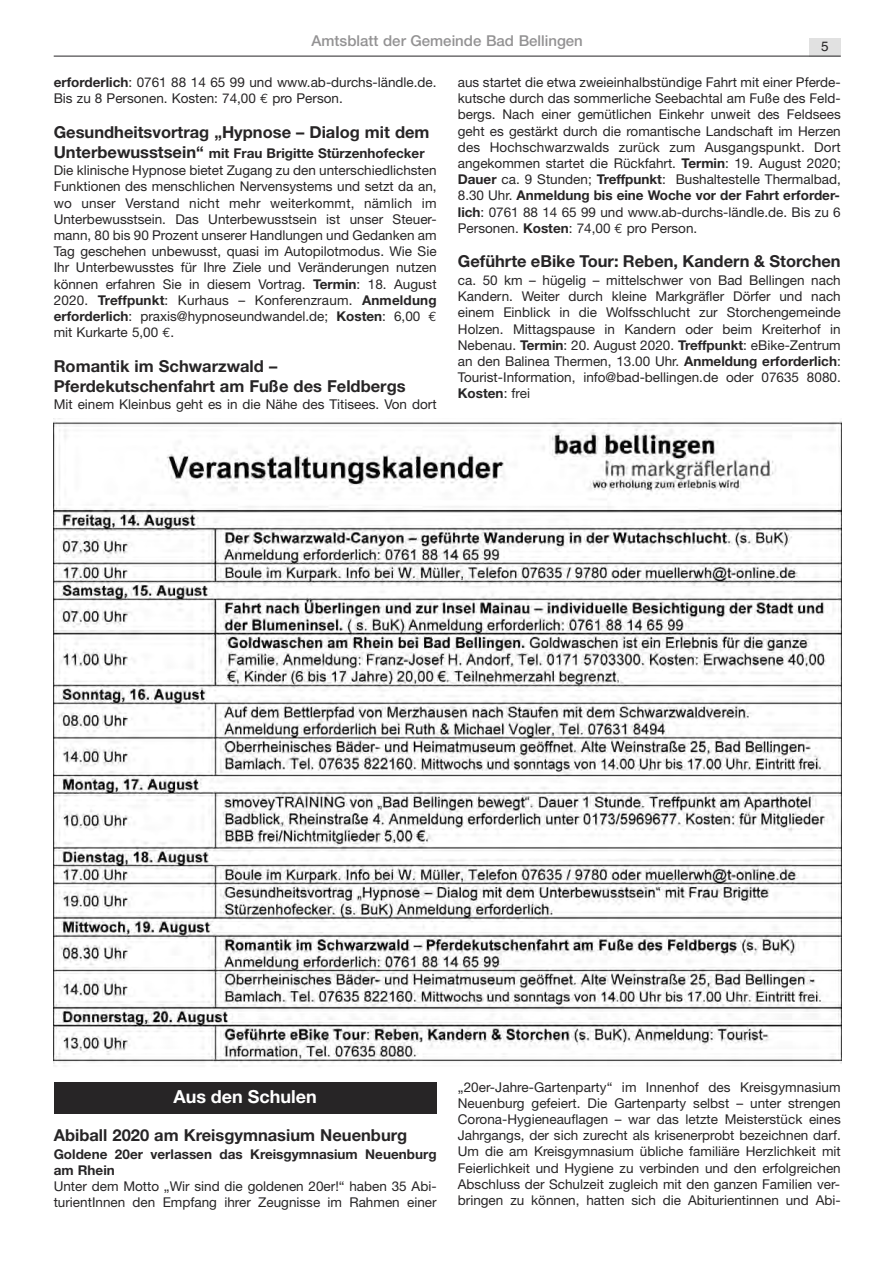
<style>
.page{position:relative;width:893px;height:1263px;background:#fff}
.page>*{position:absolute;margin:0;border:0;box-sizing:border-box;transform-origin:0 0}
.t1{font:700 18px "Helvetica Neue";color:#fff}
.t2{font:700 16.5px/19.8px "Helvetica Neue";color:#272526}
.t3{font:500 15px "Helvetica Neue";color:#939293}
.t4{font:13.5px/16.2px "Helvetica Neue";color:#272526;text-align:justify}
.t5{font:700 13.5px/16.2px "Helvetica Neue";color:#272526}
.t6{font:13.5px "Helvetica";color:#272526}
.s1{font-weight:700}
.s2{font-family:"Euro Mono"}
.s3{font-weight:700;font-size:16.5px}
</style>
<div class="page">
<div style="left:809px;top:38px;width:31px;height:18px;background:#e1e1e1"></div>
<hr style="left:54px;top:56px;width:786px;height:1px;background:#272526">
<img style="left:53px;top:418px;width:788px;height:649px">
<div style="left:54px;top:1082px;width:382px;height:32px;background:#272526"></div>
<p class="t3" style="left:311px;top:35px;width:273px">Amtsblatt der Gemeinde Bad Bellingen</p>
<p class="t6" style="left:821px;top:38px;width:9px">5</p>
<p class="t4" style="left:54px;top:75px;width:384px"><span class="s1">erforderlich</span>: 0761 88 14 65 99 und www.ab-durchs-ländle.de.<br>Bis zu 8 Personen. Kosten: 74,00 <span class="s2">€</span> pro Person.</p>
<p class="t2" style="left:54px;top:124px;width:377px">Gesundheitsvortrag „Hypnose – Dialog mit dem</p>
<p class="t4" style="left:54px;top:145px;width:384px;line-height:17.7px"><span class="s3">Unterbewusstsein“</span> <span class="s1">mit Frau Brigitte Stürzenhofecker<br></span>Die klinische Hypnose bietet Zugang zu den unterschiedlichsten</p>
<p class="t4" style="left:54px;top:180px;width:384px">Funktionen des menschlichen Nervensystems und setzt da an, wo unser Verstand nicht mehr weiterkommt, nämlich im Unterbewusstsein. Das Unterbewusstsein ist unser Steuer&shy;mann, 80 bis 90 Prozent unserer Handlungen und Gedanken am Tag geschehen unbewusst, quasi im Autopilotmodus. Wie Sie Ihr Unterbewusstes für Ihre Ziele und Veränderungen nutzen können erfahren Sie in diesem Vortrag. <span class="s1">Termin</span>: 18. August 2020. <span class="s1">Treffpunkt</span>: Kurhaus – Konferenzraum. <span class="s1">Anmeldung erforderlich</span>: praxis@hypnoseundwandel.de; <span class="s1">Kosten</span>: 6,00 <span class="s2">€ </span>mit Kurkarte 5,00 <span class="s2">€</span>.</p>
<p class="t2" style="left:54px;top:358px;width:353px">Romantik im Schwarzwald –<br>Pferdekutschenfahrt am Fuße des Feldbergs</p>
<p class="t4" style="left:54px;top:398px;width:384px">Mit einem Kleinbus geht es in die Nähe des Titisees. Von dort</p>
<p class="t4" style="left:458px;top:75px;width:384px">aus startet die etwa zweieinhalbstündige Fahrt mit einer Pferde&shy;kutsche durch das sommerliche Seebachtal am Fuße des Feld&shy;bergs. Nach einer gemütlichen Einkehr unweit des Feldsees geht es gestärkt durch die romantische Landschaft im Herzen des Hochschwarzwalds zurück zum Ausgangspunkt. Dort angekommen startet die Rückfahrt. <span class="s1">Termin</span>: 19. August 2020; <span class="s1">Dauer</span> ca. 9 Stunden; <span class="s1">Treffpunkt</span>: Bushaltestelle Thermalbad, 8.30 Uhr. <span class="s1">Anmeldung bis eine Woche vor der Fahrt erforder&shy;lich</span>: 0761 88 14 65 99 und www.ab-durchs-ländle.de. Bis zu 6<br>Personen. <span class="s1">Kosten</span>: 74,00 <span class="s2">€</span> pro Person.</p>
<p class="t2" style="left:458px;top:253px;width:384px">Geführte eBike Tour: Reben, Kandern &amp; Storchen</p>
<p class="t4" style="left:458px;top:273px;width:384px">ca. 50 km – hügelig – mittelschwer von Bad Bellingen nach Kandern. Weiter durch kleine Markgräfler Dörfer und nach einem Einblick in die Wolfsschlucht zur Storchengemeinde Holzen. Mittagspause in Kandern oder beim Kreiterhof in Nebenau. <span class="s1">Termin</span>: 20. August 2020. <span class="s1">Treffpunkt</span>: eBike-Zentrum an den Balinea Thermen, 13.00 Uhr. <span class="s1">Anmeldung erforderlich</span>:<br>Tourist-Information, info@bad-bellingen.de oder 07635 8080.<br><span class="s1">Kosten</span>: frei</p>
<h1 class="t1" style="left:173px;top:1090px;width:145px">Aus den Schulen</h1>
<p class="t2" style="left:54px;top:1127px;width:355px">Abiball 2020 am Kreisgymnasium Neuenburg</p>
<p class="t5" style="left:54px;top:1147px;width:384px">Goldene 20er verlassen das Kreisgymnasium Neuenburg am Rhein</p>
<p class="t4" style="left:54px;top:1180px;width:384px">Unter dem Motto „Wir sind die goldenen 20er!“ haben 35 Abi&shy;turientInnen den Empfang ihrer Zeugnisse im Rahmen einer</p>
<p class="t4" style="left:458px;top:1080px;width:384px">„20er-Jahre-Gartenparty“ im Innenhof des Kreisgymnasium Neuenburg gefeiert. Die Gartenparty selbst – unter strengen Corona-Hygieneauflagen – war das letzte Meisterstück eines Jahrgangs, der sich zurecht als krisenerprobt bezeichnen darf.<br>Um die am Kreisgymnasium übliche familiäre Herzlichkeit mit Feierlichkeit und Hygiene zu verbinden und den erfolgreichen Abschluss der Schulzeit zugleich mit den ganzen Familien ver&shy;bringen zu können, hatten sich die Abiturientinnen und Abi-</p>
</div>
